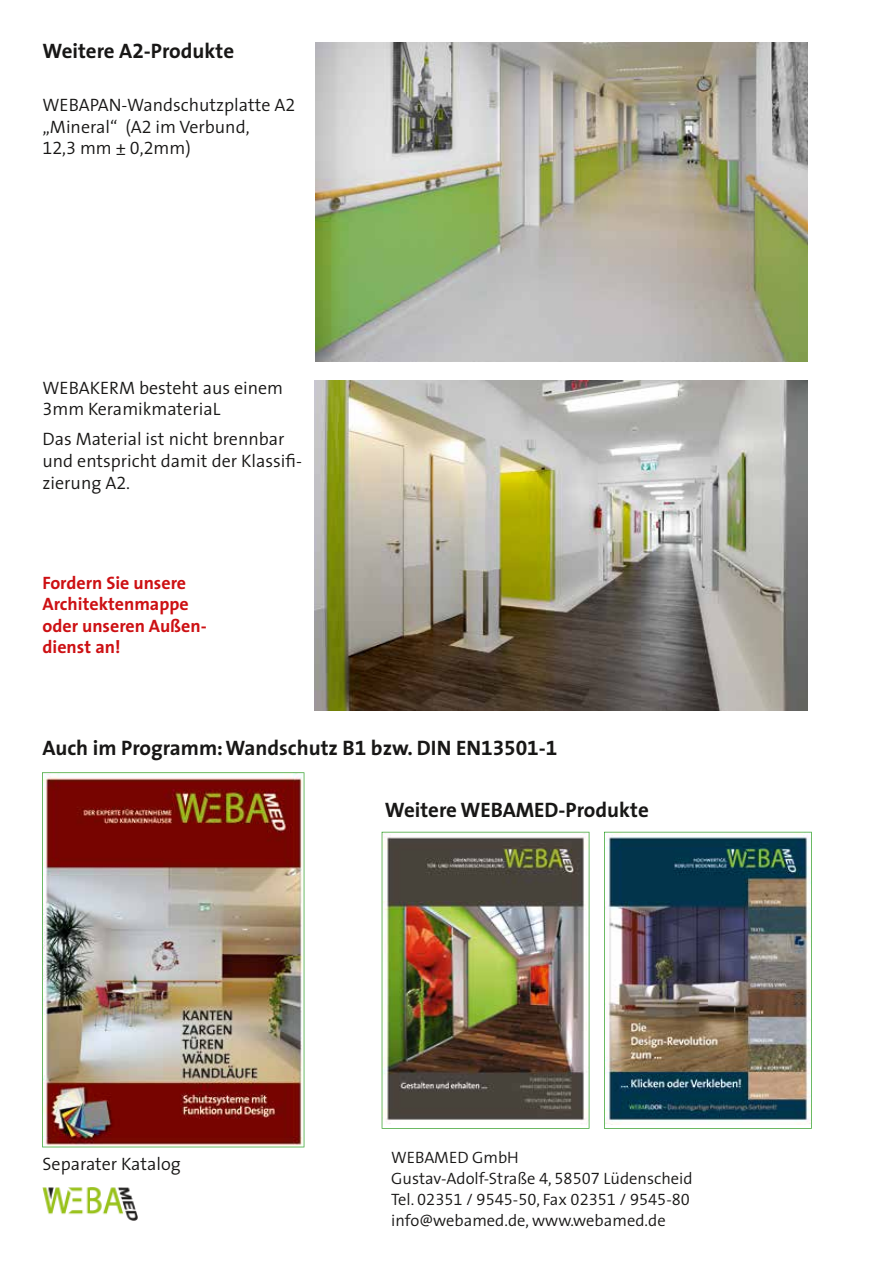
<style>
.page{position:relative;width:893px;height:1263px;background:#fff}
.page>*{position:absolute;margin:0;border:0;box-sizing:border-box;transform-origin:0 0}
.t1{font:300 21px "BHM The Sans Tab";color:#181716}
.t2{font:300 18px/21.6px "BHM The Sans Tab";color:#181716}
.t3{font:300 18px/21.6px "BHM The Sans Tab";color:#cd1013}
.t4{font:300 16.5px/21px "BHM The Sans Tab";color:#181716}
</style>
<div class="page">
<img style="left:43px;top:1188px;width:95px;height:32px">
<img style="left:42px;top:772px;width:262px;height:375px">
<img style="left:604px;top:832px;width:208px;height:297px">
<img style="left:382px;top:832px;width:207px;height:297px">
<img style="left:316px;top:43px;width:492px;height:318px">
<img style="left:314px;top:381px;width:494px;height:329px">
<p class="t1" style="left:43px;top:33px;width:193px">Weitere A2-Produkte</p>
<p class="t2" style="left:43px;top:94px;width:254px">WEBAPAN-Wandschutzplatte A2 „Mineral“ (A2 im Verbund,<br>12,3 mm ± 0,2mm)</p>
<p class="t2" style="left:43px;top:376px;width:242px">WEBAKERM besteht aus einem<br>3mm KeramikmateriaL</p>
<p class="t2" style="left:43px;top:428px;width:261px">Das Material ist nicht brennbar und entspricht damit der Klassifi&shy;zierung A2.</p>
<p class="t3" style="left:43px;top:571px;width:166px">Fordern Sie unsere<br>Architektenmappe oder unseren Außen&shy;dienst an!</p>
<p class="t1" style="left:43px;top:730px;width:516px">Auch im Programm: Wandschutz B1 bzw. DIN EN13501-1</p>
<p class="t2" style="left:43px;top:1152px;width:140px">Separater Katalog</p>
<p class="t1" style="left:385px;top:792px;width:266px">Weitere WEBAMED-Produkte</p>
<p class="t4" style="left:391px;top:1146px;width:303px">WEBAMED GmbH<br>Gustav-Adolf-Straße 4, 58507 Lüdenscheid Tel. 02351 / 9545-50, Fax 02351 / 9545-80 info@webamed.de, www.webamed.de</p>
</div>
